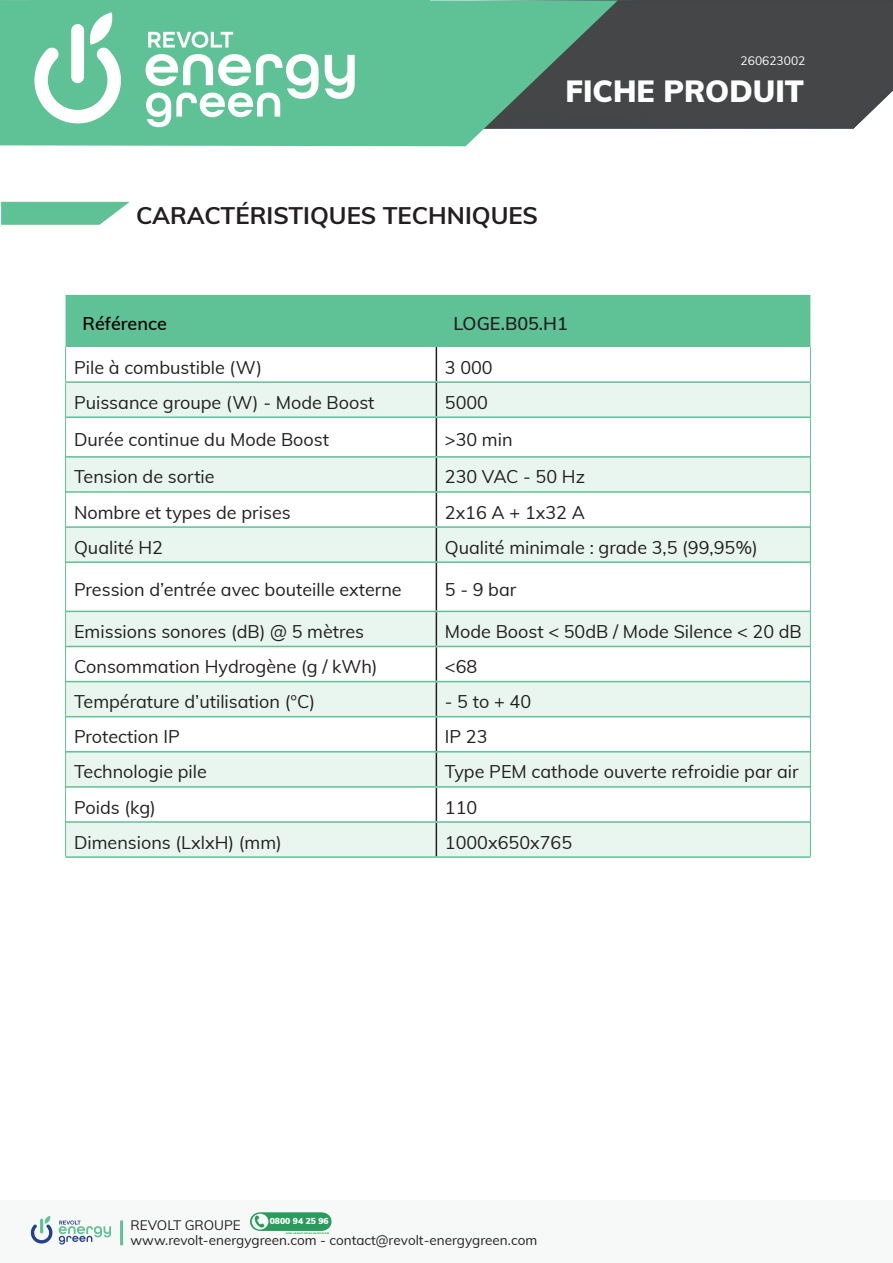
<style>
.page{position:relative;width:893px;height:1263px;background:#fff}
.page>*{position:absolute;margin:0;border:0;box-sizing:border-box;transform-origin:0 0}
.t1{font:900 30px "Muli";color:#fff}
.t2{font:700 24px "Muli";color:#231f20}
.t3{font:18px "Muli";color:#231f20}
.t4{font:600 18px "Muli";color:#231f20}
.t5{font:600 18px "Muli";color:#000001}
.t6{font:13.5px/14.7px "Muli";color:#231f20}
.t7{font:12px "Muli";color:#fff}
.t8{font:9.3px "Muli";color:#fff}
.t9{font:900 8.55px "Muli";color:#fff}
.t10{font:900 2.1px "Muli";letter-spacing:.04em;color:#1fa449}
</style>
<div class="page">
<div style="left:1px;top:1200px;width:892px;height:63px;background:#f7f8f8"></div>
<div style="left:618px;top:0;width:275px;height:129px;background:#444647"></div>
<svg style="left:0;top:0;width:618px;height:146px;background:#63a78a"></svg>
<div style="left:120px;top:1220px;width:3px;height:25px;border:2px solid #5ec198"></div>
<svg style="left:30px;top:1216px;width:81px;height:28px"></svg>
<svg style="left:250px;top:1212px;width:81px;height:19px;background:#4bab77"></svg>
<div style="left:30px;top:0;width:399px;height:136px;background:#5fc196"></div>
<svg style="left:34px;top:12px;width:87px;height:111px"></svg>
<svg style="left:148px;top:32px;width:85px;height:16px"></svg>
<svg style="left:146px;top:54px;width:173px;height:73px"></svg>
<svg style="left:325px;top:55px;width:30px;height:44px"></svg>
<svg style="left:66px;top:295px;width:744px;height:121px"></svg>
<div style="left:66px;top:458px;width:744px;height:398px;background:#e8f6ef"></div>
<svg style="left:66px;top:493px;width:744px;height:33px"></svg>
<svg style="left:66px;top:563px;width:744px;height:48px"></svg>
<svg style="left:66px;top:647px;width:744px;height:34px"></svg>
<svg style="left:66px;top:717px;width:744px;height:34px"></svg>
<svg style="left:66px;top:788px;width:744px;height:33px"></svg>
<hr style="left:436px;top:347px;width:1px;height:34px;background:#231f20">
<hr style="left:436px;top:418px;width:1px;height:38px;background:#231f20">
<hr style="left:436px;top:458px;width:1px;height:33px;background:#231f20">
<hr style="left:436px;top:493px;width:1px;height:33px;background:#231f20">
<hr style="left:436px;top:528px;width:1px;height:33px;background:#231f20">
<hr style="left:436px;top:563px;width:1px;height:48px;background:#231f20">
<hr style="left:436px;top:612px;width:1px;height:34px;background:#231f20">
<hr style="left:436px;top:647px;width:1px;height:34px;background:#231f20">
<hr style="left:436px;top:682px;width:1px;height:34px;background:#231f20">
<hr style="left:436px;top:717px;width:1px;height:34px;background:#231f20">
<hr style="left:436px;top:752px;width:1px;height:34px;background:#231f20">
<hr style="left:436px;top:788px;width:1px;height:33px;background:#231f20">
<hr style="left:436px;top:823px;width:1px;height:33px;background:#231f20">
<hr style="left:65px;top:347px;width:1px;height:34px;background:#5fc196">
<hr style="left:810px;top:347px;width:1px;height:34px;background:#5fc196">
<hr style="left:65px;top:417px;width:1px;height:40px;background:#5fc196">
<hr style="left:810px;top:417px;width:1px;height:40px;background:#5fc196">
<hr style="left:66px;top:456px;width:370px;height:2px;background:#5fc196">
<hr style="left:436px;top:456px;width:374px;height:2px;background:#5fc196">
<hr style="left:66px;top:491px;width:370px;height:2px;background:#5fc196">
<hr style="left:436px;top:491px;width:374px;height:2px;background:#5fc196">
<hr style="left:66px;top:526px;width:370px;height:2px;background:#5fc196">
<hr style="left:436px;top:526px;width:374px;height:2px;background:#5fc196">
<hr style="left:66px;top:561px;width:370px;height:2px;background:#5fc196">
<hr style="left:436px;top:561px;width:374px;height:2px;background:#5fc196">
<hr style="left:66px;top:611px;width:370px;height:1px;background:#5fc196">
<hr style="left:436px;top:611px;width:374px;height:1px;background:#5fc196">
<hr style="left:66px;top:646px;width:370px;height:1px;background:#5fc196">
<hr style="left:436px;top:646px;width:374px;height:1px;background:#5fc196">
<hr style="left:66px;top:681px;width:370px;height:1px;background:#5fc196">
<hr style="left:436px;top:681px;width:374px;height:1px;background:#5fc196">
<hr style="left:66px;top:716px;width:370px;height:1px;background:#5fc196">
<hr style="left:436px;top:716px;width:374px;height:1px;background:#5fc196">
<hr style="left:66px;top:751px;width:370px;height:1px;background:#5fc196">
<hr style="left:436px;top:751px;width:374px;height:1px;background:#5fc196">
<hr style="left:66px;top:786px;width:370px;height:2px;background:#5fc196">
<hr style="left:436px;top:786px;width:374px;height:2px;background:#5fc196">
<hr style="left:66px;top:821px;width:370px;height:2px;background:#5fc196">
<hr style="left:436px;top:821px;width:374px;height:2px;background:#5fc196">
<hr style="left:65px;top:856px;width:371px;height:2px;background:#5fc196">
<hr style="left:436px;top:856px;width:375px;height:2px;background:#5fc196">
<hr style="left:65px;top:457px;width:1px;height:35px;background:#5fc196">
<hr style="left:810px;top:457px;width:1px;height:35px;background:#5fc196">
<hr style="left:65px;top:492px;width:1px;height:35px;background:#5fc196">
<hr style="left:810px;top:492px;width:1px;height:35px;background:#5fc196">
<hr style="left:65px;top:527px;width:1px;height:35px;background:#5fc196">
<hr style="left:810px;top:527px;width:1px;height:35px;background:#5fc196">
<hr style="left:65px;top:562px;width:1px;height:49px;background:#5fc196">
<hr style="left:810px;top:562px;width:1px;height:49px;background:#5fc196">
<hr style="left:65px;top:611px;width:1px;height:35px;background:#5fc196">
<hr style="left:810px;top:611px;width:1px;height:35px;background:#5fc196">
<hr style="left:65px;top:646px;width:1px;height:36px;background:#5fc196">
<hr style="left:810px;top:646px;width:1px;height:36px;background:#5fc196">
<hr style="left:65px;top:682px;width:1px;height:35px;background:#5fc196">
<hr style="left:810px;top:682px;width:1px;height:35px;background:#5fc196">
<hr style="left:65px;top:717px;width:1px;height:35px;background:#5fc196">
<hr style="left:810px;top:717px;width:1px;height:35px;background:#5fc196">
<hr style="left:65px;top:752px;width:1px;height:35px;background:#5fc196">
<hr style="left:810px;top:752px;width:1px;height:35px;background:#5fc196">
<hr style="left:65px;top:787px;width:1px;height:35px;background:#5fc196">
<hr style="left:810px;top:787px;width:1px;height:35px;background:#5fc196">
<hr style="left:65px;top:822px;width:1px;height:34px;background:#5fc196">
<hr style="left:810px;top:822px;width:1px;height:34px;background:#5fc196">
<hr style="left:65px;top:381px;width:371px;height:2px;background:#5fc196">
<hr style="left:436px;top:381px;width:375px;height:2px;background:#5fc196">
<hr style="left:65px;top:383px;width:1px;height:34px;background:#5fc196">
<hr style="left:810px;top:383px;width:1px;height:34px;background:#5fc196">
<hr style="left:436px;top:383px;width:1px;height:33px;background:#231f20">
<hr style="left:66px;top:416px;width:370px;height:2px;background:#5fc196">
<hr style="left:436px;top:416px;width:374px;height:2px;background:#5fc196">
<svg style="left:1px;top:202px;width:129px;height:23px;background:#73c8a3"></svg>
<p class="t7" style="left:741px;top:52px;width:66px">260623002</p>
<p class="t1" style="left:566px;top:70px;width:240px">FICHE PRODUIT</p>
<p class="t2" style="left:136px;top:197px;width:403px">CARACTÉRISTIQUES TECHNIQUES</p>
<p class="t5" style="left:83px;top:310px;width:86px">Référence</p>
<p class="t4" style="left:453px;top:310px;width:116px">LOGE.B05.H1</p>
<p class="t3" style="left:74px;top:354px;width:189px">Pile à combustible (W)</p>
<p class="t3" style="left:445px;top:354px;width:49px">3 000</p>
<p class="t3" style="left:74px;top:389px;width:302px">Puissance groupe (W) - Mode Boost</p>
<p class="t3" style="left:445px;top:389px;width:45px">5000</p>
<p class="t3" style="left:74px;top:426px;width:256px">Durée continue du Mode Boost</p>
<p class="t3" style="left:445px;top:426px;width:69px">&gt;30 min</p>
<p class="t3" style="left:74px;top:464px;width:142px">Tension de sortie</p>
<p class="t3" style="left:445px;top:464px;width:142px">230 VAC - 50 Hz</p>
<p class="t3" style="left:74px;top:499px;width:218px">Nombre et types de prises</p>
<p class="t3" style="left:445px;top:499px;width:142px">2x16 A + 1x32 A</p>
<p class="t3" style="left:74px;top:534px;width:91px">Qualité H2</p>
<p class="t3" style="left:445px;top:534px;width:315px">Qualité minimale : grade 3,5 (99,95%)</p>
<p class="t3" style="left:74px;top:576px;width:329px">Pression d’entrée avec bouteille externe</p>
<p class="t3" style="left:445px;top:576px;width:73px">5 - 9 bar</p>
<p class="t3" style="left:74px;top:618px;width:292px">Emissions sonores (dB) @ 5 mètres</p>
<p class="t3" style="left:445px;top:618px;width:358px">Mode Boost &lt; 50dB / Mode Silence &lt; 20 dB</p>
<p class="t3" style="left:74px;top:653px;width:305px">Consommation Hydrogène (g / kWh)</p>
<p class="t3" style="left:445px;top:653px;width:34px">&lt;68</p>
<p class="t3" style="left:74px;top:689px;width:243px">Température d’utilisation (°C)</p>
<p class="t3" style="left:445px;top:689px;width:88px">- 5 to + 40</p>
<p class="t3" style="left:74px;top:724px;width:107px">Protection IP</p>
<p class="t3" style="left:445px;top:724px;width:44px">IP 23</p>
<p class="t3" style="left:74px;top:759px;width:134px">Technologie pile</p>
<p class="t3" style="left:445px;top:759px;width:355px">Type PEM cathode ouverte refroidie par air</p>
<p class="t3" style="left:74px;top:794px;width:83px">Poids (kg)</p>
<p class="t3" style="left:445px;top:794px;width:34px">110</p>
<p class="t3" style="left:74px;top:829px;width:209px">Dimensions (LxlxH) (mm)</p>
<p class="t3" style="left:445px;top:829px;width:129px">1000x650x765</p>
<p class="t8" style="left:270px;top:1213px;width:64px">0800.94.25.93</p>
<p class="t6" style="left:131px;top:1217px;width:408px">REVOLT GROUPE<br>www.revolt-energygreen.com - contact@revolt-energygreen.com</p>
<p class="t9" style="left:270px;top:1215px;width:60px">0800 94 25 96</p>
<p class="t10" style="left:286px;top:1232px;width:45px">APPEL GRATUIT DEPUIS UN POSTE FIXE</p>
</div>
